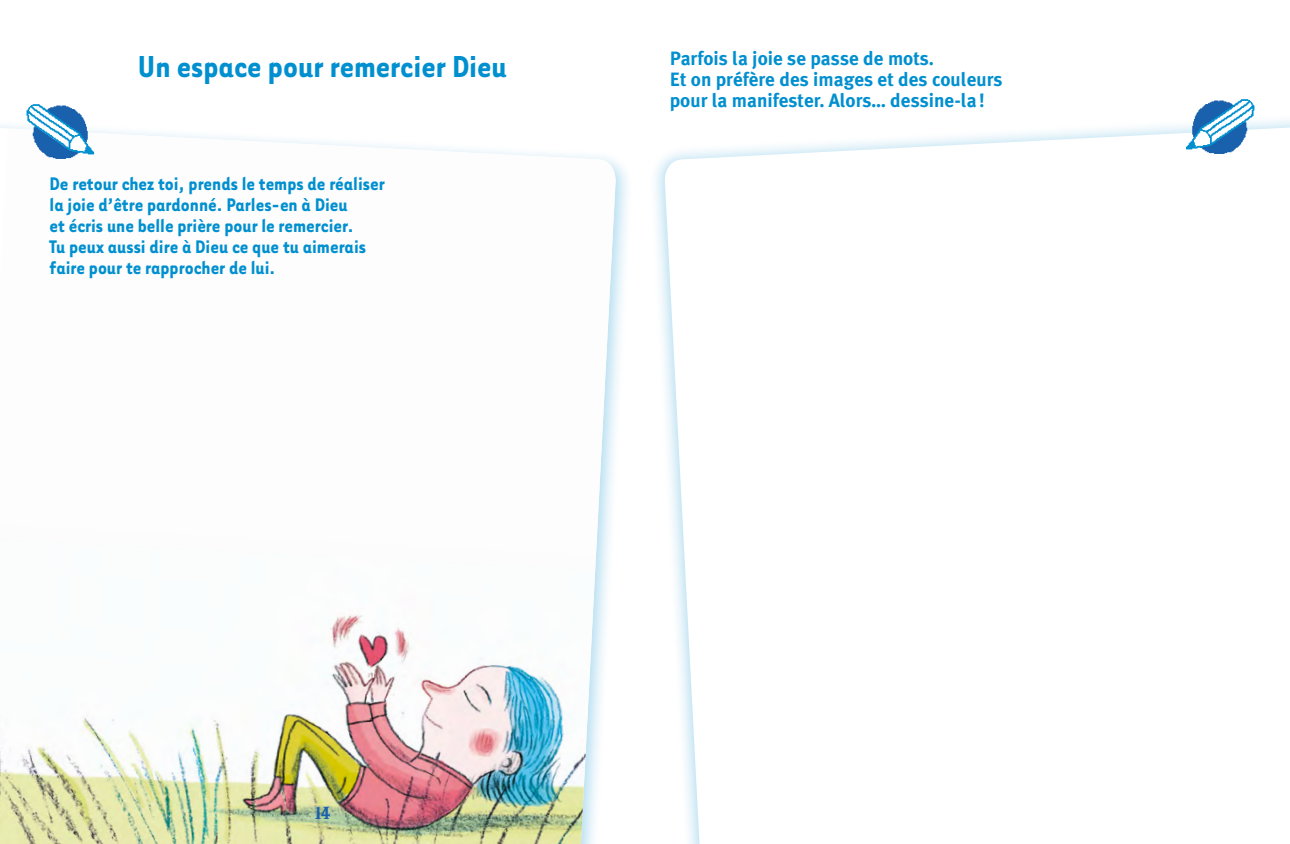
<style>
.page{position:relative;width:1290px;height:844px;background:#fff}
.page>*{position:absolute;margin:0;border:0;box-sizing:border-box;transform-origin:0 0}
.t1{font:700 35px "Tarzana Narrow";color:#008fcf}
.t2{font:700 21px/21px "Tarzana Narrow";color:#008fcf}
.t3{font:700 19.25px/21px "Meta Plus";color:#008fcf}
.t4{font:17.5px "Putain";color:#1961ac}
</style>
<div class="page">
<img style="left:0;top:128px;width:617px;height:715px">
<img style="left:26px;top:164px;width:65px;height:8px">
<img style="left:25px;top:104px;width:75px;height:60px">
<svg style="left:664px;top:126px;width:626px;height:717px"></svg>
<img style="left:1189px;top:159px;width:65px;height:8px">
<img style="left:1180px;top:99px;width:75px;height:60px">
<h1 class="t1" style="left:138px;top:44px;width:370px">Un espace pour remercier Dieu</h1>
<p class="t3" style="left:670px;top:47px;width:334px">Parfois la joie se passe de mots.<br>Et on préfère des images et des couleurs pour la manifester. Alors… dessine-la!</p>
<p class="t2" style="left:50px;top:172px;width:337px">De retour chez toi, prends le temps de réaliser la joie d’être pardonné. Parles-en à Dieu<br>et écris une belle prière pour le remercier.<br>Tu peux aussi dire à Dieu ce que tu aimerais faire pour te rapprocher de lui.</p>
<p class="t4" style="left:315px;top:803px;width:17px">14</p>
</div>
